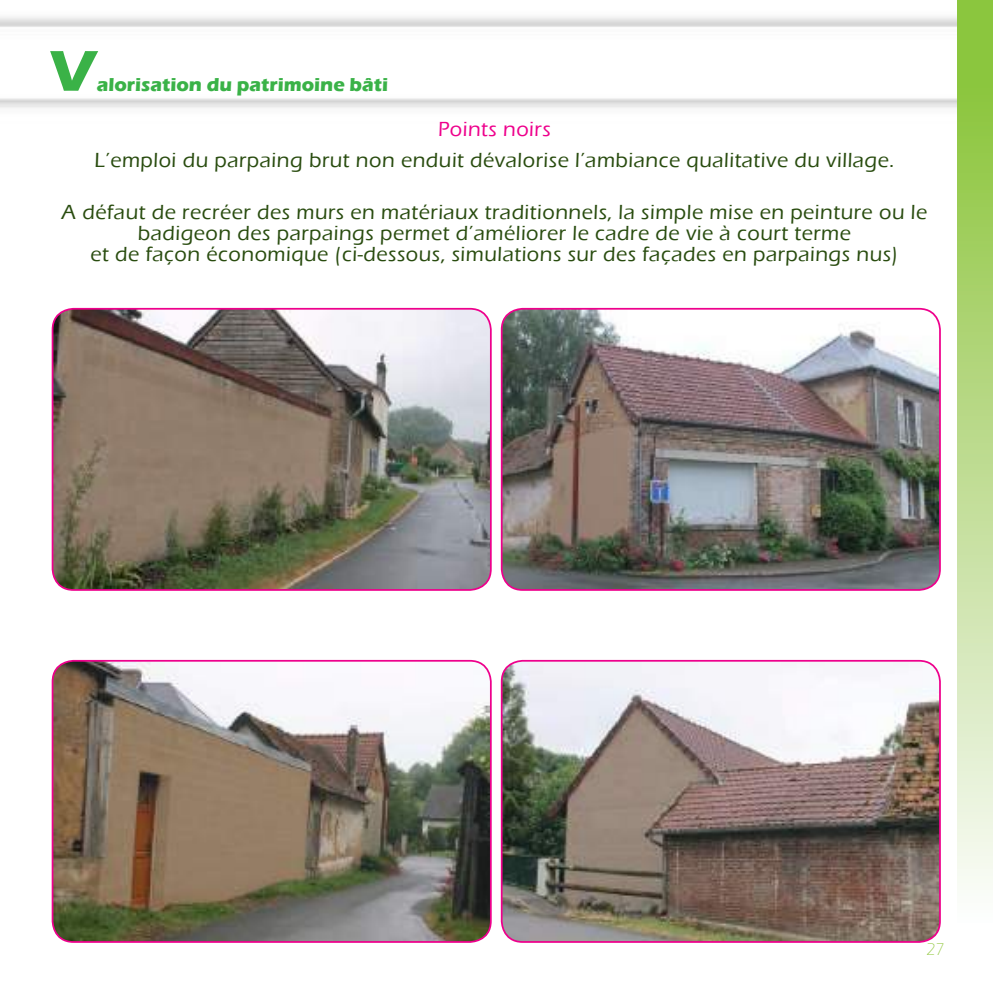
<style>
.page{position:relative;width:993px;height:993px;background:#fff}
.page>*{position:absolute;margin:0;border:0;box-sizing:border-box;transform-origin:0 0}
.t1{font:700 59.5px "Eras ITC";color:#3ab247}
.t2{font:500 21px/21px "Eras ITC";letter-spacing:.025em;color:#294c0f;text-align:center}
.t3{font:500 21px "Eras ITC";letter-spacing:.025em;color:#ee008c}
.t4{font:700 19.25px "Eras ITC";color:#3ab247}
.t5{font:300 17.5px "Eras ITC";color:#90c73d}
</style>
<div class="page">
<img style="left:0;top:17px;width:956px;height:926px">
<div style="left:956px;top:0;width:36px;height:992px;background:linear-gradient(to bottom,#82bf2c,#fff)"></div>
<img style="left:53px;top:309px;width:437px;height:280px">
<div style="left:52px;top:308px;width:439px;height:282px;border:2px solid #ee008c;border-radius:21px"></div>
<img style="left:501px;top:309px;width:438px;height:280px">
<div style="left:500px;top:308px;width:440px;height:282px;border:2px solid #ee008c;border-radius:21px"></div>
<img style="left:53px;top:660px;width:437px;height:281px">
<div style="left:52px;top:659px;width:439px;height:283px;border:2px solid #ee008c;border-radius:21px"></div>
<img style="left:501px;top:660px;width:438px;height:281px">
<div style="left:500px;top:659px;width:440px;height:283px;border:2px solid #ee008c;border-radius:21px"></div>
<h1 class="t1" style="left:50px;top:37px;width:46px">V</h1>
<p class="t4" style="left:97px;top:73px;width:293px">alorisation du patrimoine bâti</p>
<p class="t3" style="left:438px;top:117px;width:114px">Points noirs</p>
<p class="t2" style="left:94px;top:150px;width:800px">L’emploi du parpaing brut non enduit dévalorise l’ambiance qualitative du village.</p>
<p class="t2" style="left:62px;top:202px;width:866px">A défaut de recréer des murs en matériaux traditionnels, la simple mise en peinture ou le badigeon des parpaings permet d’améliorer le cadre de vie à court terme<br>et de façon économique (ci-dessous, simulations sur des façades en parpaings nus)</p>
<p class="t5" style="left:925px;top:939px;width:20px">27</p>
</div>
